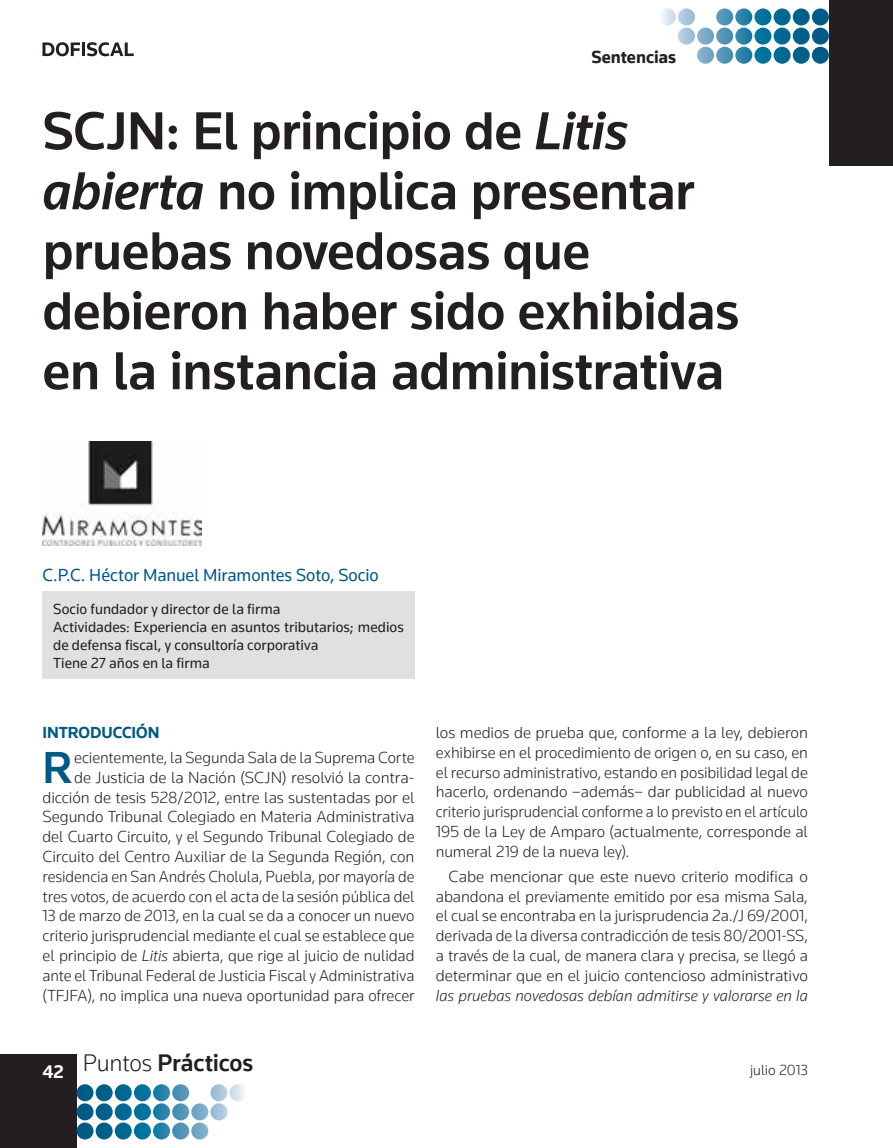
<style>
.page{position:relative;width:893px;height:1148px;background:#fff}
.page>*{position:absolute;margin:0;border:0;box-sizing:border-box;transform-origin:0 0}
.t1{font:500 55.5px/60px "Knowledge";letter-spacing:-.015em;color:#231f20}
.t2{font:500 46.2px "Knowledge";color:#005a84}
.t3{font:500 24.75px "Knowledge";letter-spacing:-.01em;color:#231f20}
.t4{font:18px "Knowledge";letter-spacing:-.005em;color:#005a84}
.t5{font:700 18px "Knowledge";letter-spacing:-.005em;color:#231f20}
.t6{font:300 16.5px/19.8px "Knowledge";letter-spacing:-.005em;color:#231f20;text-align:justify}
.t7{font:italic 300 16.5px "Knowledge";color:#231f20}
.t8{font:700 16.5px "Knowledge";letter-spacing:-.005em;color:#005a84}
.t9{font:15px/18px "Knowledge";letter-spacing:.005em;color:#231f20}
.t10{font:300 15px "Knowledge";letter-spacing:-.005em;color:#231f20}
.s1{font-style:italic}
.s2{font-weight:300}
</style>
<div class="page">
<div style="left:829px;top:0;width:64px;height:166px;background:#231f20"></div>
<svg style="left:662px;top:8px;width:167px;height:56px"></svg>
<svg style="left:42px;top:42px;width:92px;height:14px"></svg>
<div style="left:0;top:1054px;width:76px;height:94px;background:#231f20"></div>
<svg style="left:77px;top:1084px;width:167px;height:55px"></svg>
<div style="left:42px;top:592px;width:373px;height:87px;background:#dee0e1"></div>
<img style="left:42px;top:442px;width:160px;height:104px">
<p class="t5" style="left:592px;top:46px;width:86px">Sentencias</p>
<h1 class="t1" style="left:42px;top:100px;width:698px">SCJN: El principio de <span class="s1">Litis abierta</span> no implica presentar pruebas novedosas que debieron haber sido exhibidas en la instancia administrativa</h1>
<p class="t4" style="left:42px;top:564px;width:338px">C.P.C. Héctor Manuel Miramontes Soto, Socio</p>
<p class="t9" style="left:53px;top:600px;width:352px">Socio fundador y director de la firma<br>Actividades: Experiencia en asuntos tributarios; medios de defensa fiscal, y consultoría corporativa<br>Tiene 27 años en la firma</p>
<p class="t8" style="left:42px;top:722px;width:119px">INTRODUCCIÓN</p>
<h2 class="t2" style="left:42px;top:739px;width:32px">R</h2>
<p class="t6" style="left:42px;top:747px;width:374px;text-align:right">ecientemente, la Segunda Sala de la Suprema Corte<br>de Justicia de la Nación (SCJN) resolvió la contra&shy;dicción de tesis 528/2012, entre las sustentadas por el Segundo Tribunal Colegiado en Materia Administrativa del Cuarto Circuito, y el Segundo Tribunal Colegiado de Circuito del Centro Auxiliar de la Segunda Región, con residencia en San Andrés Cholula, Puebla, por mayoría de tres votos, de acuerdo con el acta de la sesión pública del 13 de marzo de 2013, en la cual se da a conocer un nuevo criterio jurisprudencial mediante el cual se establece que el principio de <span class="s1">Litis</span> abierta, que rige al juicio de nulidad ante el Tribunal Federal de Justicia Fiscal y Administrativa (TFJFA), no implica una nueva oportunidad para ofrecer</p>
<p class="t6" style="left:436px;top:722px;width:374px">los medios de prueba que, conforme a la ley, debieron exhibirse en el procedimiento de origen o, en su caso, en el recurso administrativo, estando en posibilidad legal de hacerlo, ordenando –además– dar publicidad al nuevo criterio jurisprudencial conforme a lo previsto en el artículo 195 de la Ley de Amparo (actualmente, corresponde al numeral 219 de la nueva ley).</p>
<p class="t6" style="left:436px;top:866px;width:374px;text-indent:13px">Cabe mencionar que este nuevo criterio modifica o abandona el previamente emitido por esa misma Sala, el cual se encontraba en la jurisprudencia 2a./J 69/2001, derivada de la diversa contradicción de tesis 80/2001-SS, a través de la cual, de manera clara y precisa, se llegó a determinar que en el juicio contencioso administrativo</p>
<p class="t7" style="left:436px;top:985px;width:374px">las pruebas novedosas debían admitirse y valorarse en la</p>
<h3 class="t3" style="left:42px;top:1048px;width:212px"><sub>42</sub> <span class="s2">Puntos</span> Prácticos</h3>
<p class="t10" style="left:750px;top:1060px;width:59px">julio 2013</p>
</div>
